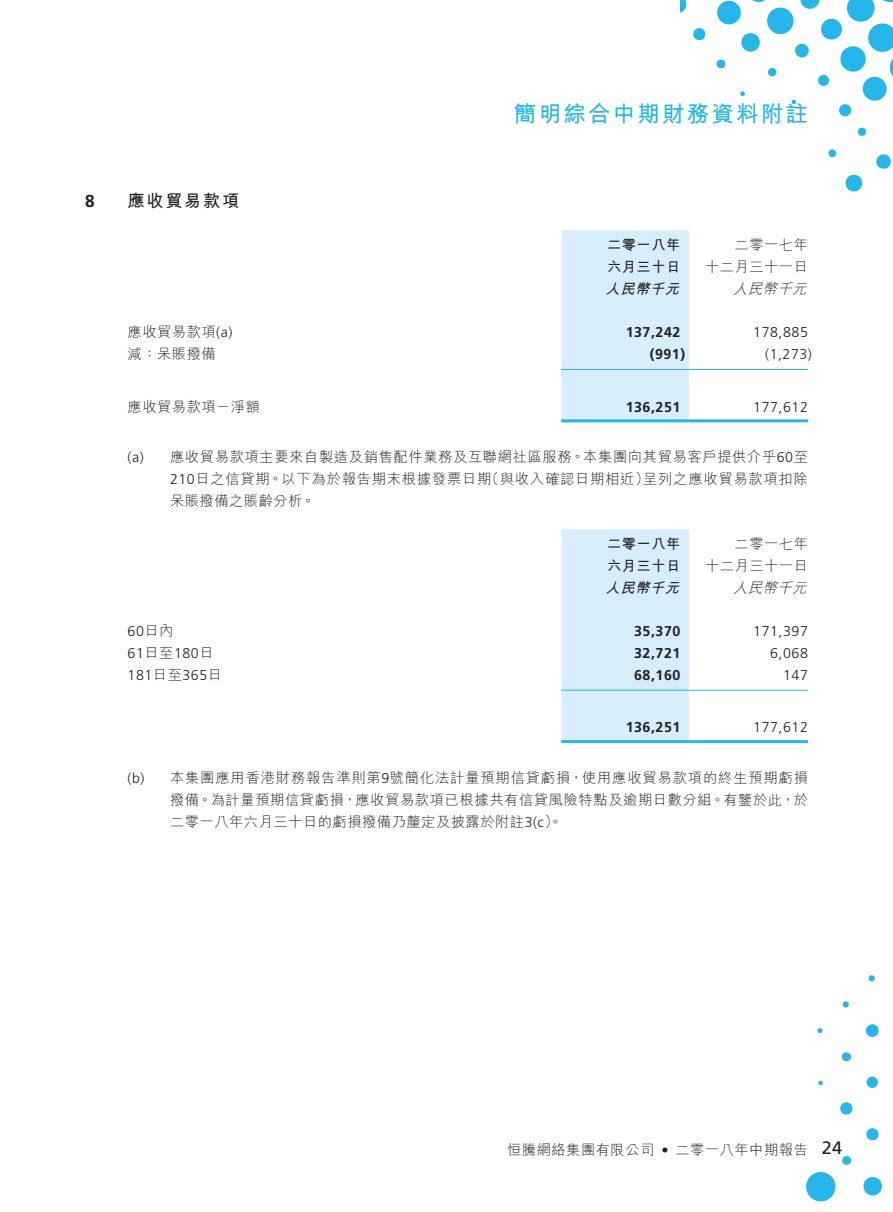
<style>
.page{position:relative;width:893px;height:1212px;background:#fff}
.page>*{position:absolute;margin:0;border:0;box-sizing:border-box;transform-origin:0 0}
.t1{font:22.5px "M Hei HK Bold E Ten B5 H";letter-spacing:.095em;color:#26b6ea}
.t2{font:17.25px "M Hei HK Bold E Ten B5 H";letter-spacing:.095em;color:#231f20}
.t3{font:700 17.25px "Frutiger LT Std";color:#231f20}
.t4{font:14.25px/21.8px "M Hei HK Light E Ten B5 H";letter-spacing:.035em;color:#231f20;text-align:right}
.t5{font:300 14.25px "Frutiger LT Std";letter-spacing:.035em;color:#231f20}
.t6{font:700 14.25px "Frutiger LT Std";letter-spacing:.035em;color:#231f20}
.t7{font:14.25px/21.8px "M Hei HK Bold E Ten B5 H";letter-spacing:.035em;color:#231f20}
.t8{font:italic 14.25px "M Hei HK Bold E Ten B5 H";color:#231f20}
.t9{font:italic 14.25px "M Hei HK Light E Ten B5 H";color:#231f20}
.s1{font-family:"Frutiger LT Std";font-weight:300}
.s2{font-family:"M Hei HK Light E Ten B5 H";font-weight:400}
.s3{font-family:"Frutiger LT Std";font-size:18px}
</style>
<div class="page">
<svg style="left:680px;top:0;width:7px;height:13px"></svg>
<svg style="left:693px;top:28px;width:13px;height:13px"></svg>
<svg style="left:716px;top:0;width:177px;height:117px"></svg>
<svg style="left:857px;top:127px;width:10px;height:9px"></svg>
<svg style="left:828px;top:149px;width:9px;height:9px"></svg>
<svg style="left:876px;top:154px;width:15px;height:15px"></svg>
<svg style="left:845px;top:174px;width:18px;height:18px"></svg>
<svg style="left:868px;top:975px;width:7px;height:7px"></svg>
<svg style="left:866px;top:1024px;width:13px;height:13px"></svg>
<svg style="left:842px;top:1001px;width:7px;height:7px"></svg>
<svg style="left:866px;top:1076px;width:12px;height:12px"></svg>
<svg style="left:841px;top:1052px;width:10px;height:10px"></svg>
<svg style="left:817px;top:1028px;width:6px;height:5px"></svg>
<svg style="left:866px;top:1128px;width:13px;height:13px"></svg>
<svg style="left:840px;top:1102px;width:13px;height:13px"></svg>
<svg style="left:818px;top:1080px;width:5px;height:5px"></svg>
<svg style="left:863px;top:1177px;width:19px;height:19px"></svg>
<svg style="left:806px;top:1156px;width:45px;height:46px"></svg>
<div style="left:561px;top:230px;width:128px;height:189px;background:#d7edf9"></div>
<hr style="left:561px;top:369px;width:128px;height:1px;background:#26b6ea">
<hr style="left:689px;top:369px;width:119px;height:1px;background:#26b6ea">
<hr style="left:561px;top:419px;width:128px;height:3px;background:#26b6ea">
<hr style="left:689px;top:419px;width:119px;height:3px;background:#26b6ea">
<div style="left:561px;top:529px;width:128px;height:211px;background:#d7edf9"></div>
<hr style="left:561px;top:690px;width:128px;height:1px;background:#26b6ea">
<hr style="left:689px;top:690px;width:119px;height:1px;background:#26b6ea">
<hr style="left:561px;top:740px;width:128px;height:3px;background:#26b6ea">
<hr style="left:689px;top:740px;width:119px;height:3px;background:#26b6ea">
<p class="t3" style="left:85px;top:194px;width:11px">8</p>
<p class="t2" style="left:128px;top:194px;width:113px">應收貿易款項</p>
<h1 class="t1" style="left:514px;top:105px;width:295px">簡明綜合中期財務資料附註</h1>
<p class="t7" style="left:607px;top:236px;width:75px">二零一八年六月三十日</p>
<p class="t4" style="left:705px;top:236px;width:104px">二零一七年<br>十二月三十一日</p>
<p class="t8" style="left:606px;top:283px;width:78px">人民幣千元</p>
<p class="t9" style="left:733px;top:283px;width:78px">人民幣千元</p>
<p class="t4" style="left:128px;top:323px;width:106px">應收貿易款項<span class="s1">(a)</span></p>
<p class="t6" style="left:626px;top:327px;width:56px">137,242</p>
<p class="t5" style="left:753px;top:327px;width:56px">178,885</p>
<p class="t4" style="left:128px;top:345px;width:90px">減：呆賬撥備</p>
<p class="t6" style="left:650px;top:348px;width:37px">(991)</p>
<p class="t5" style="left:765px;top:348px;width:48px">(1,273)</p>
<p class="t4" style="left:128px;top:397px;width:134px">應收貿易款項－淨額</p>
<p class="t6" style="left:626px;top:401px;width:56px">136,251</p>
<p class="t5" style="left:753px;top:401px;width:56px">177,612</p>
<p class="t4" style="left:170px;top:448px;width:639px;text-align:justify;text-indent:-43px"><span class="s1">(a)</span> 應收貿易款項主要來自製造及銷售配件業務及互聯網社區服務。本集團向其貿易客戶提供介乎<span class="s1">60</span>至<span class="s1">210</span>日之信貸期。以下為於報告期末根據發票日期（與收入確認日期相近）呈列之應收貿易款項扣除呆賬撥備之賬齡分析。</p>
<p class="t7" style="left:607px;top:535px;width:75px">二零一八年六月三十日</p>
<p class="t4" style="left:705px;top:535px;width:104px">二零一七年<br>十二月三十一日</p>
<p class="t8" style="left:606px;top:582px;width:78px">人民幣千元</p>
<p class="t9" style="left:733px;top:582px;width:78px">人民幣千元</p>
<p class="t5" style="left:128px;top:626px;width:47px">60<span class="s2">日內</span></p>
<p class="t6" style="left:634px;top:626px;width:48px">35,370</p>
<p class="t5" style="left:753px;top:626px;width:56px">171,397</p>
<p class="t5" style="left:128px;top:647px;width:88px">61<span class="s2">日至</span>180<span class="s2">日</span></p>
<p class="t6" style="left:634px;top:647px;width:48px">32,721</p>
<p class="t5" style="left:770px;top:647px;width:39px">6,068</p>
<p class="t5" style="left:128px;top:669px;width:96px">181<span class="s2">日至</span>365<span class="s2">日</span></p>
<p class="t6" style="left:634px;top:669px;width:48px">68,160</p>
<p class="t5" style="left:783px;top:669px;width:26px">147</p>
<p class="t6" style="left:626px;top:722px;width:56px">136,251</p>
<p class="t5" style="left:753px;top:722px;width:56px">177,612</p>
<p class="t4" style="left:170px;top:769px;width:639px;text-align:justify;text-indent:-43px"><span class="s1">(b)</span> 本集團應用香港財務報告準則第<span class="s1">9</span>號簡化法計量預期信貸虧損，使用應收貿易款項的終生預期虧損撥備。為計量預期信貸虧損，應收貿易款項已根據共有信貸風險特點及逾期日數分組。有鑒於此，於二零一八年六月三十日的虧損撥備乃釐定及披露於附註<span class="s1">3(c</span>）。</p>
<p class="t4" style="left:507px;top:1140px;width:336px">恒騰網絡集團有限公司 <span class="s1">•</span> 二零一八年中期報告 <span class="s3">24</span></p>
</div>
